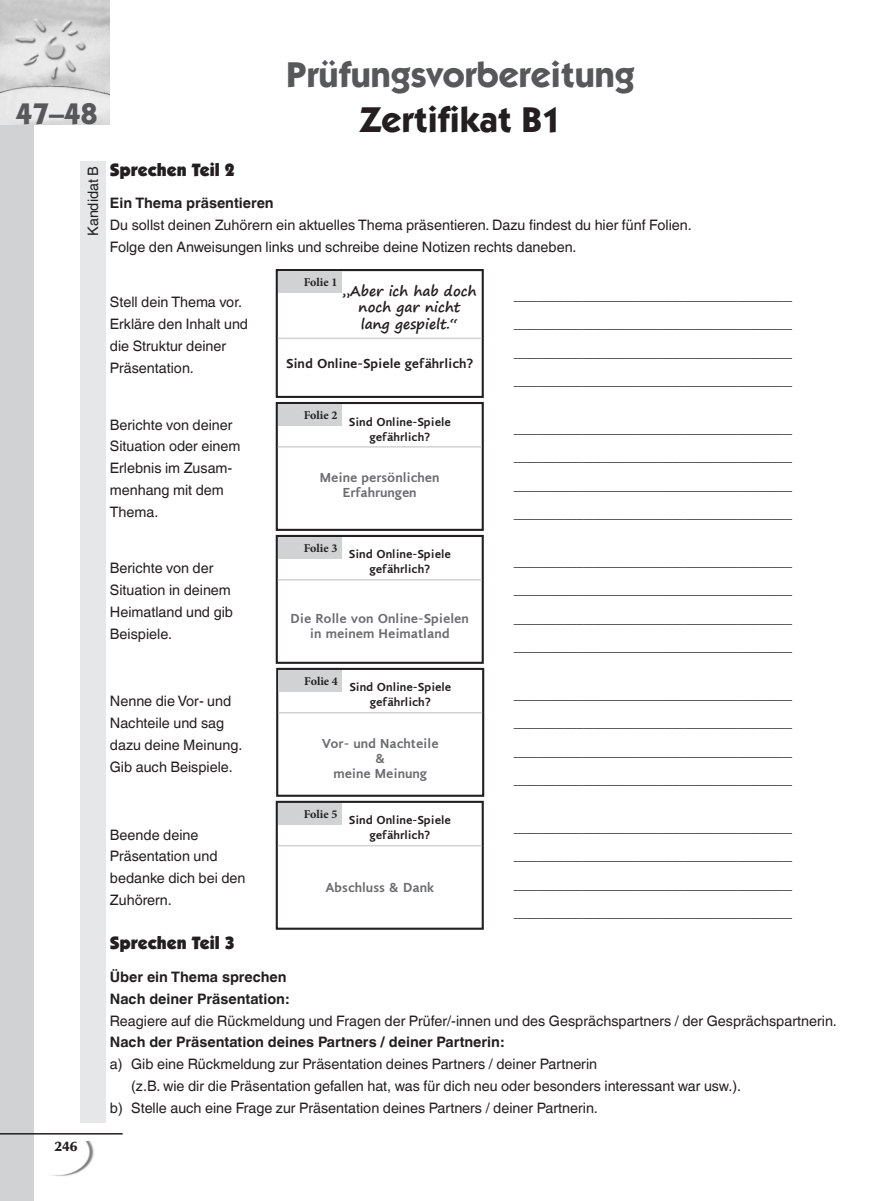
<style>
.page{position:relative;width:896px;height:1201px;background:#fff}
.page>*{position:absolute;margin:0;border:0;box-sizing:border-box;transform-origin:0 0}
.t1{font:700 36px "Itc Kabel";color:#57585a}
.t2{font:700 36px "Itc Kabel";color:#231f20}
.t3{font:700 30px "Itc Kabel";color:#57585a}
.t4{font:900 18px "Itc Kabel";color:#231f20}
._01-Bodytext{font:14.4px/21.9px "Helvetica Linotype";color:#231f20}
._01-Bodytext-2{font:700 14.4px "Helvetica Linotype";color:#231f20}
.t5{font:700 14.25px "UB Optima";color:#231f20}
.t6{font:700 13.8px/16.5px "Segoe Print";color:#231f20;text-align:center}
.t7{font:700 13.5px "PF Diplomat Sans";color:#6c6d70}
.t8{font:700 13.5px "PF Diplomat Sans";color:#231f20}
.t9{font:700 12px "PF Diplomat Sans";color:#231f20}
.t10{font:700 12px "Minion Pro";color:#231f20}
</style>
<div class="page">
<img style="left:52px;top:1141px;width:42px;height:35px">
<div style="left:0;top:4px;width:33px;height:1196px;background:#d1d2d4"></div>
<img style="left:0;top:0;width:110px;height:124px">
<hr style="left:0;top:1132px;width:123px;height:2px;background:#231f20">
<div style="left:276px;top:269px;width:208px;height:129px;border:2px solid #231f20"></div>
<div style="left:276px;top:402px;width:208px;height:129px;border:2px solid #231f20"></div>
<div style="left:276px;top:535px;width:208px;height:128px;border:2px solid #231f20"></div>
<div style="left:276px;top:667px;width:208px;height:129px;border:2px solid #231f20"></div>
<div style="left:276px;top:800px;width:208px;height:129px;border:2px solid #231f20"></div>
<div style="left:278px;top:271px;width:64px;height:21px;background:#d1d2d4"></div>
<div style="left:278px;top:404px;width:64px;height:21px;background:#d1d2d4"></div>
<div style="left:278px;top:537px;width:64px;height:21px;background:#d1d2d4"></div>
<div style="left:278px;top:670px;width:64px;height:21px;background:#d1d2d4"></div>
<div style="left:278px;top:802px;width:64px;height:22px;background:#d1d2d4"></div>
<hr style="left:278px;top:337px;width:204px;height:2px;background:#d1d2d4">
<hr style="left:278px;top:446px;width:204px;height:1px;background:#d1d2d4">
<hr style="left:278px;top:579px;width:204px;height:1px;background:#d1d2d4">
<hr style="left:278px;top:712px;width:204px;height:1px;background:#d1d2d4">
<hr style="left:278px;top:844px;width:204px;height:2px;background:#d1d2d4">
<div style="left:80px;top:162px;width:26px;height:960px;background:#e6e7e9"></div>
<svg style="left:0;top:0;width:5px;height:5px"></svg>
<p class="t3" style="left:16px;top:95px;width:83px">47–48</p>
<h1 class="t1" style="left:287px;top:52px;width:350px">Prüfungsvorbereitung</h1>
<h1 class="t2" style="left:360px;top:97px;width:204px">Zertifikat B1</h1>
<p class="_01-Bodytext" style="left:82px;top:236px;width:72px;rotate:-90deg">Kandidat B</p>
<p class="t5" style="left:55px;top:1137px;width:25px">246</p>
<p class="t4" style="left:110px;top:159px;width:127px">Sprechen Teil 2</p>
<p class="_01-Bodytext-2" style="left:110px;top:195px;width:165px">Ein Thema präsentieren</p>
<p class="_01-Bodytext" style="left:110px;top:214px;width:583px">Du sollst deinen Zuhörern ein aktuelles Thema präsentieren. Dazu findest du hier fünf Folien.</p>
<p class="_01-Bodytext" style="left:110px;top:236px;width:468px">Folge den Anweisungen links und schreibe deine Notizen rechts daneben.</p>
<p class="t10" style="left:304px;top:274px;width:35px">Folie 1</p>
<p class="t6" style="left:342px;top:282px;width:135px">„Aber ich hab doch noch gar nicht</p>
<p class="t6" style="left:361px;top:315px;width:99px">lang gespielt.“</p>
<p class="_01-Bodytext" style="left:110px;top:291px;width:140px">Stell dein Thema vor.<br>Erkläre den Inhalt und die Struktur deiner<br>Präsentation.</p>
<p class="_01-Bodytext" style="left:514px;top:284px;width:280px">____________________________________</p>
<p class="_01-Bodytext" style="left:514px;top:312px;width:280px">____________________________________</p>
<p class="_01-Bodytext" style="left:514px;top:341px;width:280px">____________________________________</p>
<p class="_01-Bodytext" style="left:514px;top:369px;width:280px">____________________________________</p>
<p class="t8" style="left:286px;top:355px;width:189px">Sind Online-Spiele gefährlich?</p>
<p class="_01-Bodytext" style="left:110px;top:413px;width:132px">Berichte von deiner<br>Situation oder einem<br>Erlebnis im Zusam&shy;menhang mit dem<br>Thema.</p>
<p class="t10" style="left:304px;top:407px;width:35px">Folie 2</p>
<p class="t9" style="left:349px;top:415px;width:103px">Sind Online-Spiele</p>
<p class="t9" style="left:369px;top:430px;width:63px">gefährlich?</p>
<p class="t7" style="left:320px;top:470px;width:121px">Meine persönlichen</p>
<p class="t7" style="left:343px;top:485px;width:75px">Erfahrungen</p>
<p class="_01-Bodytext" style="left:514px;top:417px;width:280px">____________________________________</p>
<p class="_01-Bodytext" style="left:514px;top:445px;width:280px">____________________________________</p>
<p class="_01-Bodytext" style="left:514px;top:474px;width:280px">____________________________________</p>
<p class="_01-Bodytext" style="left:514px;top:502px;width:280px">____________________________________</p>
<p class="t10" style="left:304px;top:539px;width:35px">Folie 3</p>
<p class="t9" style="left:349px;top:548px;width:103px">Sind Online-Spiele</p>
<p class="t9" style="left:369px;top:563px;width:63px">gefährlich?</p>
<p class="_01-Bodytext" style="left:110px;top:557px;width:125px">Berichte von der<br>Situation in deinem<br>Heimatland und gib<br>Beispiele.</p>
<p class="_01-Bodytext" style="left:514px;top:549px;width:280px">____________________________________</p>
<p class="_01-Bodytext" style="left:514px;top:578px;width:280px">____________________________________</p>
<p class="_01-Bodytext" style="left:514px;top:606px;width:280px">____________________________________</p>
<p class="_01-Bodytext" style="left:514px;top:635px;width:280px">____________________________________</p>
<p class="t7" style="left:291px;top:611px;width:180px">Die Rolle von Online-Spielen</p>
<p class="t7" style="left:310px;top:626px;width:141px">in meinem Heimatland</p>
<p class="_01-Bodytext" style="left:110px;top:690px;width:134px">Nenne die Vor- und<br>Nachteile und sag dazu deine Meinung.</p>
<p class="_01-Bodytext" style="left:110px;top:756px;width:124px">Gib auch Beispiele.</p>
<p class="t10" style="left:304px;top:672px;width:35px">Folie 4</p>
<p class="t9" style="left:349px;top:680px;width:103px">Sind Online-Spiele</p>
<p class="t9" style="left:370px;top:695px;width:63px">gefährlich?</p>
<p class="t7" style="left:322px;top:736px;width:118px">Vor- und Nachteile</p>
<p class="t7" style="left:375px;top:751px;width:12px">&amp;</p>
<p class="t7" style="left:333px;top:766px;width:95px">meine Meinung</p>
<p class="_01-Bodytext" style="left:514px;top:682px;width:280px">____________________________________</p>
<p class="_01-Bodytext" style="left:514px;top:711px;width:280px">____________________________________</p>
<p class="_01-Bodytext" style="left:514px;top:739px;width:280px">____________________________________</p>
<p class="_01-Bodytext" style="left:514px;top:768px;width:280px">____________________________________</p>
<p class="t10" style="left:304px;top:805px;width:35px">Folie 5</p>
<p class="t9" style="left:349px;top:813px;width:103px">Sind Online-Spiele</p>
<p class="t9" style="left:369px;top:828px;width:63px">gefährlich?</p>
<p class="_01-Bodytext" style="left:110px;top:823px;width:137px">Beende deine<br>Präsentation und bedanke dich bei den<br>Zuhörern.</p>
<p class="_01-Bodytext" style="left:514px;top:815px;width:280px">____________________________________</p>
<p class="_01-Bodytext" style="left:514px;top:844px;width:280px">____________________________________</p>
<p class="_01-Bodytext" style="left:514px;top:872px;width:280px">____________________________________</p>
<p class="_01-Bodytext" style="left:514px;top:901px;width:280px">____________________________________</p>
<p class="t7" style="left:325px;top:880px;width:110px">Abschluss &amp; Dank</p>
<p class="t4" style="left:110px;top:932px;width:127px">Sprechen Teil 3</p>
<p class="_01-Bodytext-2" style="left:110px;top:968px;width:178px">Über ein Thema sprechen</p>
<p class="_01-Bodytext-2" style="left:110px;top:990px;width:181px">Nach deiner Präsentation:</p>
<p class="_01-Bodytext" style="left:110px;top:1009px;width:729px">Reagiere auf die Rückmeldung und Fragen der Prüfer/-innen und des Gesprächspartners / der Gesprächspartnerin.</p>
<p class="_01-Bodytext-2" style="left:110px;top:1033px;width:396px">Nach der Präsentation deines Partners / deiner Partnerin:</p>
<p class="_01-Bodytext" style="left:131px;top:1053px;width:612px;text-indent:-21px">a) Gib eine Rückmeldung zur Präsentation deines Partners / deiner Partnerin<br>(z.B. wie dir die Präsentation gefallen hat, was für dich neu oder besonders interessant war usw.).</p>
<p class="_01-Bodytext" style="left:110px;top:1097px;width:490px">b) Stelle auch eine Frage zur Präsentation deines Partners / deiner Partnerin.</p>
</div>
